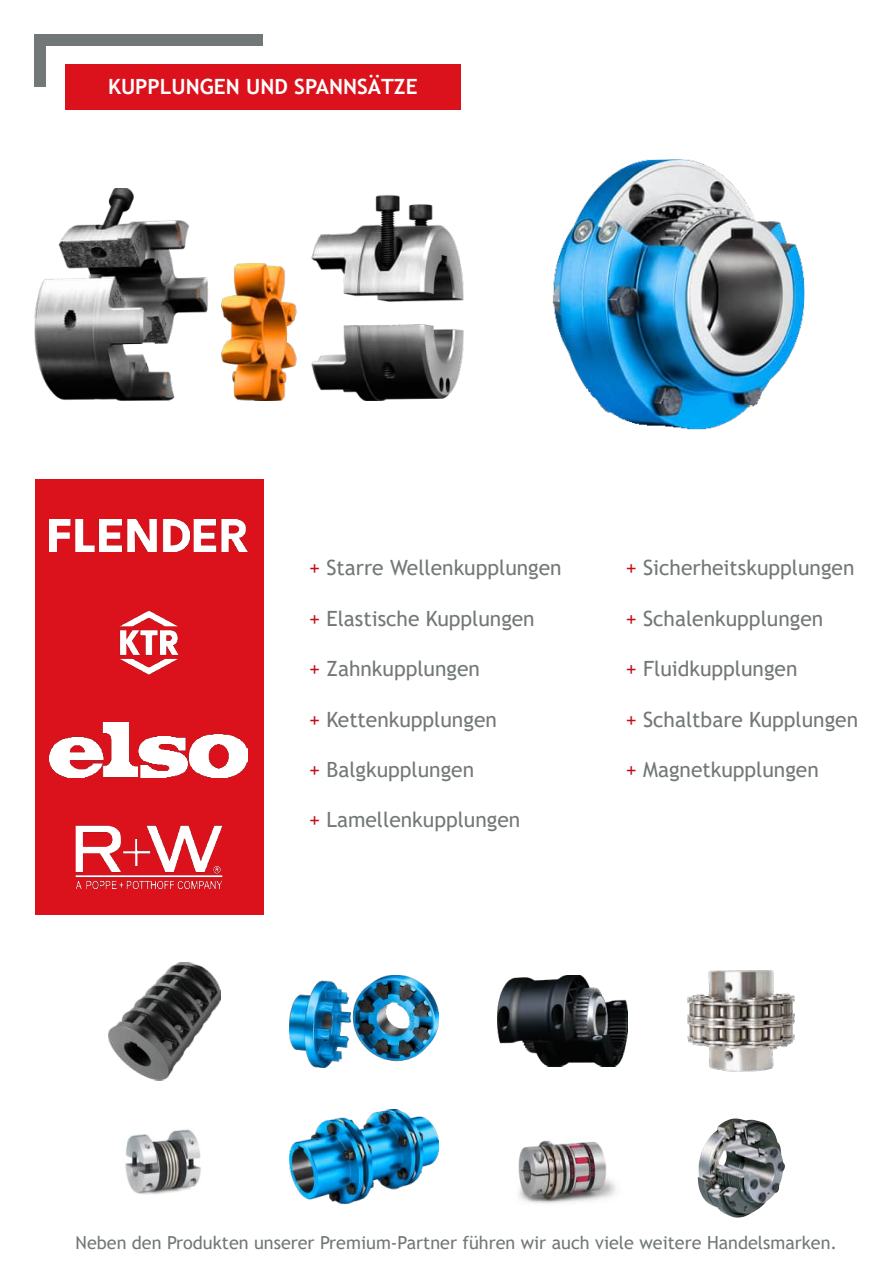
<style>
.page{position:relative;width:893px;height:1263px;background:#fff}
.page>*{position:absolute;margin:0;border:0;box-sizing:border-box;transform-origin:0 0}
.t1{font:21px "Trebuchet MS";color:#727777}
.t2{font:700 21px "Trebuchet MS";color:#fff}
.t3{font:18px "Trebuchet MS";color:#727777}
.s1{color:#c20e19}
</style>
<div class="page">
<div style="left:65px;top:65px;width:396px;height:45px;background:#db121b"></div>
<div style="left:40px;top:34px;width:223px;height:12px;background:#727777"></div>
<div style="left:34px;top:34px;width:12px;height:53px;background:#727777"></div>
<img style="left:552px;top:159px;width:252px;height:270px">
<img style="left:34px;top:188px;width:429px;height:212px">
<div style="left:36px;top:479px;width:228px;height:436px;background:#db121b"></div>
<img style="left:50px;top:520px;width:198px;height:31px">
<img style="left:119px;top:611px;width:59px;height:63px">
<img style="left:50px;top:722px;width:198px;height:55px">
<img style="left:75px;top:825px;width:147px;height:64px">
<img style="left:108px;top:962px;width:112px;height:118px">
<img style="left:290px;top:975px;width:148px;height:92px">
<img style="left:498px;top:975px;width:130px;height:92px">
<img style="left:688px;top:970px;width:107px;height:102px">
<img style="left:125px;top:1129px;width:76px;height:66px">
<img style="left:290px;top:1110px;width:148px;height:95px">
<img style="left:518px;top:1140px;width:98px;height:64px">
<img style="left:697px;top:1118px;width:88px;height:100px">
<p class="t2" style="left:108px;top:74px;width:311px">KUPPLUNGEN UND SPANNSÄTZE</p>
<p class="t1" style="left:309px;top:555px;width:254px"><span class="s1">+</span> Starre Wellenkupplungen</p>
<p class="t1" style="left:309px;top:605px;width:227px"><span class="s1">+</span> Elastische Kupplungen</p>
<p class="t1" style="left:309px;top:655px;width:172px"><span class="s1">+</span> Zahnkupplungen</p>
<p class="t1" style="left:309px;top:706px;width:189px"><span class="s1">+</span> Kettenkupplungen</p>
<p class="t1" style="left:309px;top:756px;width:167px"><span class="s1">+</span> Balgkupplungen</p>
<p class="t1" style="left:309px;top:807px;width:213px"><span class="s1">+</span> Lamellenkupplungen</p>
<p class="t1" style="left:626px;top:555px;width:230px"><span class="s1">+</span> Sicherheitskupplungen</p>
<p class="t1" style="left:626px;top:605px;width:199px"><span class="s1">+</span> Schalenkupplungen</p>
<p class="t1" style="left:626px;top:655px;width:173px"><span class="s1">+</span> Fluidkupplungen</p>
<p class="t1" style="left:626px;top:706px;width:234px"><span class="s1">+</span> Schaltbare Kupplungen</p>
<p class="t1" style="left:626px;top:756px;width:195px"><span class="s1">+</span> Magnetkupplungen</p>
<p class="t3" style="left:76px;top:1231px;width:763px">Neben den Produkten unserer Premium-Partner führen wir auch viele weitere Handelsmarken.</p>
</div>
